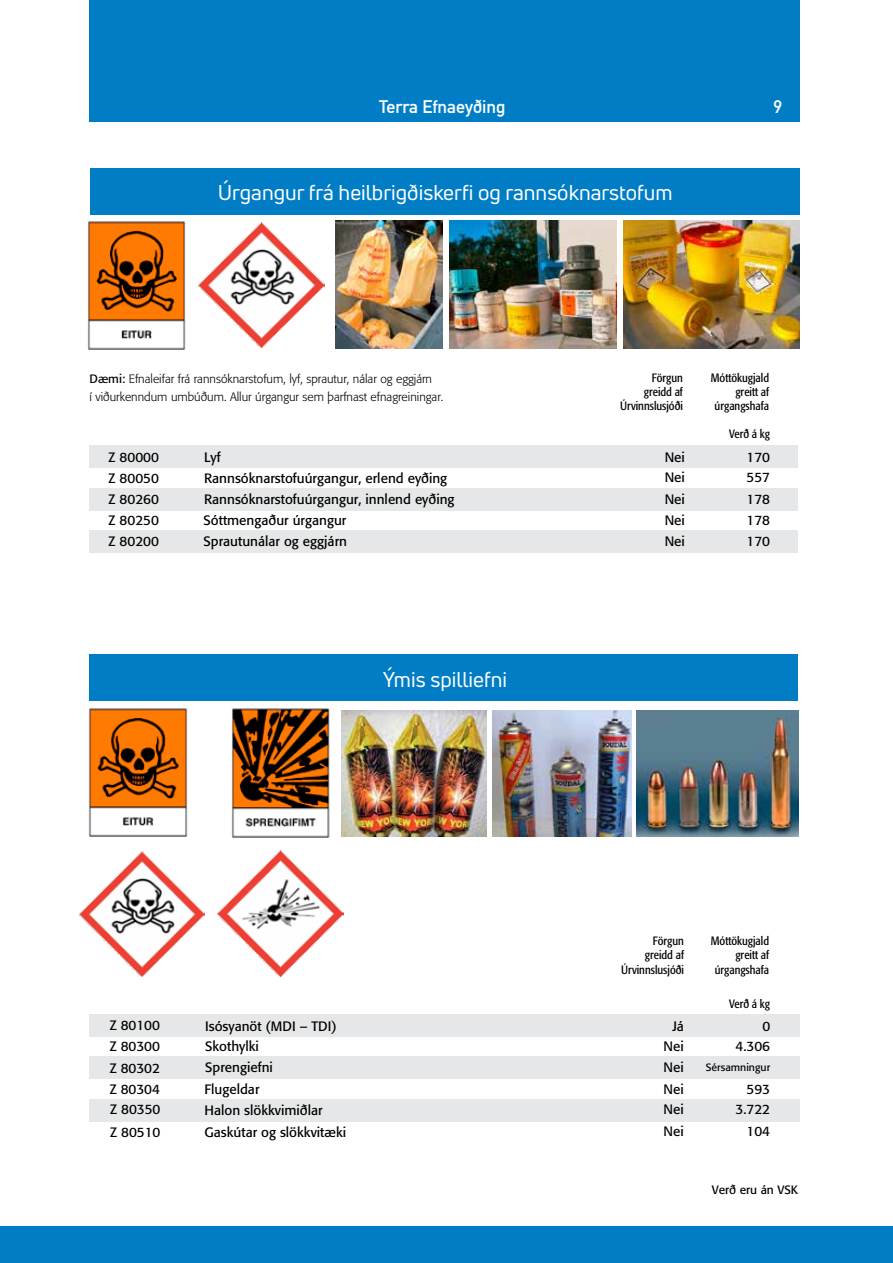
<style>
.page{position:relative;width:893px;height:1263px;background:#fff}
.page>*{position:absolute;margin:0;border:0;box-sizing:border-box;transform-origin:0 0}
.t1{font:21px "Uni Neue";color:#fff}
.t2{font:18px "DIN Mittelschrift";color:#fff}
.t3{font:13.5px/21.1px "Formata";color:#000;text-align:justify}
.t4{font:condensed 12px/14.4px "Formata";color:#000;text-align:right}
.t5{font:300 12px/18px "Formata";color:#000}
.t6{font:12px "Formata";color:#000}
.t7{font:10.5px "Formata";color:#000}
.s1{font-weight:400}
</style>
<div class="page">
<div style="left:89px;top:0;width:711px;height:121px;background:#007dc5"></div>
<div style="left:90px;top:168px;width:709px;height:47px;background:#007dc5"></div>
<div style="left:90px;top:654px;width:708px;height:47px;background:#007dc5"></div>
<div style="left:89px;top:445px;width:709px;height:23px;background:#e6e7e8"></div>
<div style="left:89px;top:488px;width:709px;height:22px;background:#e6e7e8"></div>
<div style="left:89px;top:530px;width:709px;height:23px;background:#e6e7e8"></div>
<img style="left:87px;top:221px;width:99px;height:129px">
<img style="left:88px;top:708px;width:100px;height:129px">
<img style="left:231px;top:708px;width:99px;height:130px">
<div style="left:89px;top:1014px;width:710px;height:22px;background:#e6e7e8"></div>
<div style="left:89px;top:1056px;width:710px;height:23px;background:#e6e7e8"></div>
<div style="left:89px;top:1099px;width:710px;height:22px;background:#e6e7e8"></div>
<div style="left:0;top:1226px;width:893px;height:37px;background:#007dc5"></div>
<img style="left:199px;top:222px;width:125px;height:125px">
<img style="left:80px;top:851px;width:125px;height:126px">
<img style="left:218px;top:851px;width:125px;height:125px">
<img style="left:335px;top:221px;width:107px;height:127px">
<img style="left:449px;top:221px;width:167px;height:127px">
<img style="left:623px;top:221px;width:177px;height:127px">
<img style="left:341px;top:710px;width:145px;height:126px">
<img style="left:492px;top:710px;width:140px;height:126px">
<img style="left:637px;top:710px;width:161px;height:126px">
<h2 class="t2" style="left:379px;top:96px;width:128px">Terra Efnaeyðing</h2>
<h2 class="t2" style="left:774px;top:96px;width:10px">9</h2>
<h1 class="t1" style="left:218px;top:180px;width:456px">Úrgangur frá heilbrigðiskerfi og rannsóknarstofum</h1>
<p class="t5" style="left:90px;top:370px;width:355px"><span class="s1">Dæmi:</span> Efnaleifar frá rannsóknarstofum, lyf, sprautur, nálar og eggjárn<br>í viðurkenndum umbúðum. Allur úrgangur sem þarfnast efnagreiningar.</p>
<p class="t4" style="left:620px;top:370px;width:64px">Förgun<br>greidd af<br>Úrvinnslusjóði</p>
<p class="t4" style="left:711px;top:370px;width:60px">Móttökugjald greitt af úrgangshafa</p>
<p class="t4" style="left:729px;top:427px;width:42px">Verð á kg</p>
<p class="t3" style="left:109px;top:446px;width:52px">Z 80000<br>Z 80050<br>Z 80260<br>Z 80250<br>Z 80200</p>
<p class="t3" style="left:204px;top:447px;width:18px">Lyf</p>
<p class="t3" style="left:665px;top:447px;width:22px">Nei</p>
<p class="t3" style="left:665px;top:488px;width:22px">Nei Nei Nei</p>
<p class="t3" style="left:747px;top:447px;width:25px">170</p>
<p class="t3" style="left:747px;top:488px;width:25px">178<br>178<br>170</p>
<p class="t3" style="left:665px;top:467px;width:22px">Nei</p>
<p class="t3" style="left:204px;top:467px;width:245px">Rannsóknarstofuúrgangur, erlend eyðing</p>
<p class="t3" style="left:747px;top:467px;width:25px">557</p>
<p class="t3" style="left:204px;top:488px;width:253px;text-align:left">Rannsóknarstofuúrgangur, innlend eyðing<br>Sóttmengaður úrgangur<br>Sprautunálar og eggjárn</p>
<h1 class="t1" style="left:383px;top:667px;width:125px">Ýmis spilliefni</h1>
<p class="t3" style="left:110px;top:1015px;width:52px">Z 80100<br>Z 80300<br>Z 80302<br>Z 80304<br>Z 80350</p>
<p class="t3" style="left:110px;top:1121px;width:52px">Z 80510</p>
<p class="t4" style="left:621px;top:934px;width:64px">Förgun<br>greidd af<br>Úrvinnslusjóði</p>
<p class="t4" style="left:711px;top:934px;width:60px">Móttökugjald greitt af úrgangshafa</p>
<p class="t4" style="left:729px;top:996px;width:42px">Verð á kg</p>
<p class="t3" style="left:205px;top:1015px;width:133px">Isósyanöt (MDI – TDI)</p>
<p class="t3" style="left:672px;top:1015px;width:13px">Já</p>
<p class="t3" style="left:664px;top:1057px;width:22px">Nei<br>Nei</p>
<p class="t3" style="left:664px;top:1098px;width:22px;line-height:22.4px">Nei<br>Nei</p>
<p class="t3" style="left:762px;top:1015px;width:9px">0</p>
<p class="t7" style="left:706px;top:1061px;width:66px">Sérsamningur</p>
<p class="t3" style="left:736px;top:1079px;width:36px;line-height:20.2px;text-align:right">593<br>3.722</p>
<p class="t3" style="left:747px;top:1121px;width:25px">104</p>
<p class="t3" style="left:664px;top:1035px;width:22px">Nei</p>
<p class="t3" style="left:205px;top:1036px;width:55px">Skothylki</p>
<p class="t3" style="left:736px;top:1035px;width:36px">4.306</p>
<p class="t3" style="left:205px;top:1057px;width:120px;text-align:left">Sprengiefni<br>Flugeldar<br>Halon slökkvimiðlar</p>
<p class="t3" style="left:205px;top:1121px;width:143px">Gaskútar og slökkvitæki</p>
<p class="t6" style="left:712px;top:1182px;width:88px">Verð eru án VSK</p>
</div>
